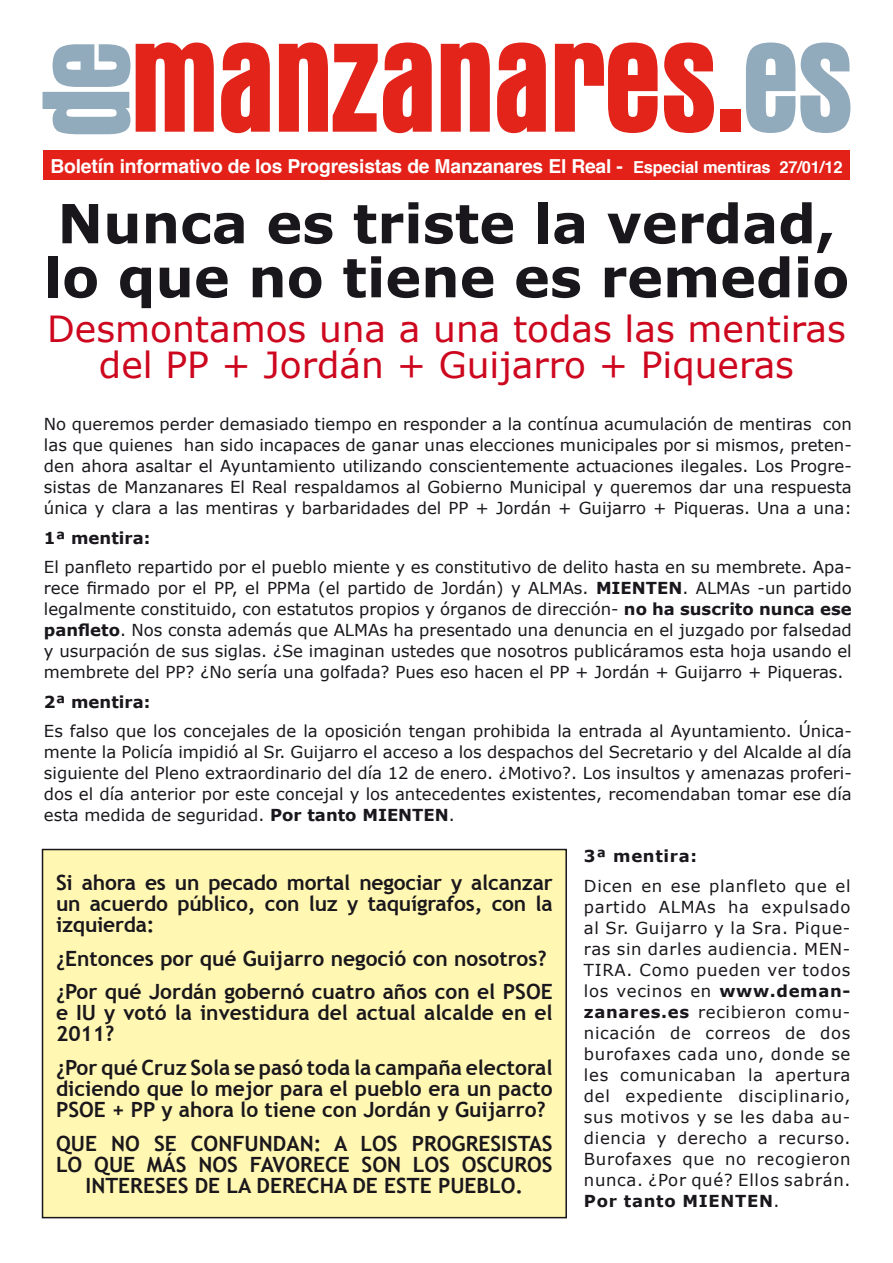
<style>
.page{position:relative;width:893px;height:1263px;background:#fff}
.page>*{position:absolute;margin:0;border:0;box-sizing:border-box;transform-origin:0 0}
.t1{font:700 54px/54px "Verdana";color:#1a171c}
.t2{font:36px/36px "Verdana";color:#cd071e;text-align:center}
.t3{font:700 21px/21px "Trebuchet MS";color:#1a171c;text-align:justify}
.t4{font:700 19.35px "Helvetica";letter-spacing:-.01em;color:#fff}
.t5{font:16.5px/21px "Verdana";color:#1a171c;text-align:justify}
.t6{font:700 16.5px "Verdana";color:#1a171c}
.t7{font:700 16.5px "Verdana";letter-spacing:.04em;color:#1a171c}
.s1{font-size:16.5px}
.s2{font-weight:700}
</style>
<div class="page">
<svg style="left:136px;top:43px;width:78px;height:89px"></svg>
<svg style="left:221px;top:43px;width:49px;height:90px"></svg>
<svg style="left:279px;top:43px;width:153px;height:90px"></svg>
<svg style="left:441px;top:43px;width:49px;height:89px;background:#e74a43"></svg>
<svg style="left:497px;top:43px;width:49px;height:90px"></svg>
<svg style="left:555px;top:43px;width:103px;height:90px"></svg>
<svg style="left:664px;top:43px;width:50px;height:90px"></svg>
<div style="left:720px;top:109px;width:20px;height:23px;background:#e2241b"></div>
<svg style="left:746px;top:43px;width:104px;height:90px"></svg>
<svg style="left:43px;top:44px;width:87px;height:90px"></svg>
<div style="left:43px;top:150px;width:807px;height:30px;background:#e32119"></div>
<div style="left:43px;top:849px;width:523px;height:368px;background:#fff7b2"></div>
<div style="left:42px;top:849px;width:525px;height:369px;border:2px solid #1a171c"></div>
<p class="t4" style="left:50px;top:151px;width:793px">Boletín informativo de los Progresistas de Manzanares El Real - <span class="s1">Especial mentiras 27/01/12</span></p>
<p class="t1" style="left:44px;top:195px;width:807px">Nunca es triste la verdad, lo que no tiene es remedio</p>
<p class="t2" style="left:47px;top:309px;width:800px">Desmontamos una a una todas las mentiras del PP + Jordán + Guijarro + Piqueras</p>
<p class="t5" style="left:44px;top:413px;width:809px">No queremos perder demasiado tiempo en responder a la contínua acumulación de mentiras con las que quienes han sido incapaces de ganar unas elecciones municipales por si mismos, preten&shy;den ahora asaltar el Ayuntamiento utilizando conscientemente actuaciones ilegales. Los Progre&shy;sistas de Manzanares El Real respaldamos al Gobierno Municipal y queremos dar una respuesta única y clara a las mentiras y barbaridades del PP + Jordán + Guijarro + Piqueras. Una a una:</p>
<p class="t6" style="left:44px;top:527px;width:108px">1ª mentira:</p>
<p class="t5" style="left:44px;top:556px;width:809px">El panfleto repartido por el pueblo miente y es constitutivo de delito hasta en su membrete. Apa&shy;rece firmado por el PP, el PPMa (el partido de Jordán) y ALMAs. <span class="s2">MIENTEN</span>. ALMAs -un partido legalmente constituido, con estatutos propios y órganos de dirección- <span class="s2">no ha suscrito nunca ese panfleto</span>. Nos consta además que ALMAs ha presentado una denuncia en el juzgado por falsedad y usurpación de sus siglas. ¿Se imaginan ustedes que nosotros publicáramos esta hoja usando el membrete del PP? ¿No sería una golfada? Pues eso hacen el PP + Jordán + Guijarro + Piqueras.</p>
<p class="t6" style="left:44px;top:691px;width:108px">2ª mentira:</p>
<p class="t5" style="left:44px;top:720px;width:809px">Es falso que los concejales de la oposición tengan prohibida la entrada al Ayuntamiento. Única&shy;mente la Policía impidió al Sr. Guijarro el acceso a los despachos del Secretario y del Alcalde al día siguiente del Pleno extraordinario del día 12 de enero. ¿Motivo?. Los insultos y amenazas proferi&shy;dos el día anterior por este concejal y los antecedentes existentes, recomendaban tomar ese día esta medida de seguridad. <span class="s2">Por tanto MIENTEN</span>.</p>
<p class="t7" style="left:584px;top:845px;width:115px">3ª mentira:</p>
<p class="t5" style="left:584px;top:874px;width:268px">Dicen en ese planfleto que el partido ALMAs ha expulsado al Sr. Guijarro y la Sra. Pique&shy;ras sin darles audiencia. MEN-TIRA. Como pueden ver todos los vecinos en <span class="s2">www.deman&shy;zanares.es</span> recibieron comu&shy;nicación de correos de dos burofaxes cada uno, donde se les comunicaban la apertura del expediente disciplinario, sus motivos y se les daba au&shy;diencia y derecho a recurso.<br>Burofaxes que no recogieron nunca. ¿Por qué? Ellos sabrán.<br><span class="s2">Por tanto MIENTEN</span>.</p>
<p class="t3" style="left:56px;top:872px;width:498px">Si ahora es un pecado mortal negociar y alcanzar un acuerdo público, con luz y taquígrafos, con la izquierda:</p>
<p class="t3" style="left:56px;top:947px;width:492px">¿Entonces por qué Guijarro negoció con nosotros?</p>
<p class="t3" style="left:56px;top:981px;width:498px">¿Por qué Jordán gobernó cuatro años con el PSOE e IU y votó la investidura del actual alcalde en el 2011?</p>
<p class="t3" style="left:56px;top:1057px;width:498px">¿Por qué Cruz Sola se pasó toda la campaña electoral diciendo que lo mejor para el pueblo era un pacto PSOE + PP y ahora lo tiene con Jordán y Guijarro?</p>
<p class="t3" style="left:56px;top:1133px;width:498px;text-align:center">QUE NO SE CONFUNDAN: A LOS PROGRESISTAS<br>LO QUE MÁS NOS FAVORECE SON LOS OSCUROS<br>INTERESES DE LA DERECHA DE ESTE PUEBLO.</p>
</div>
